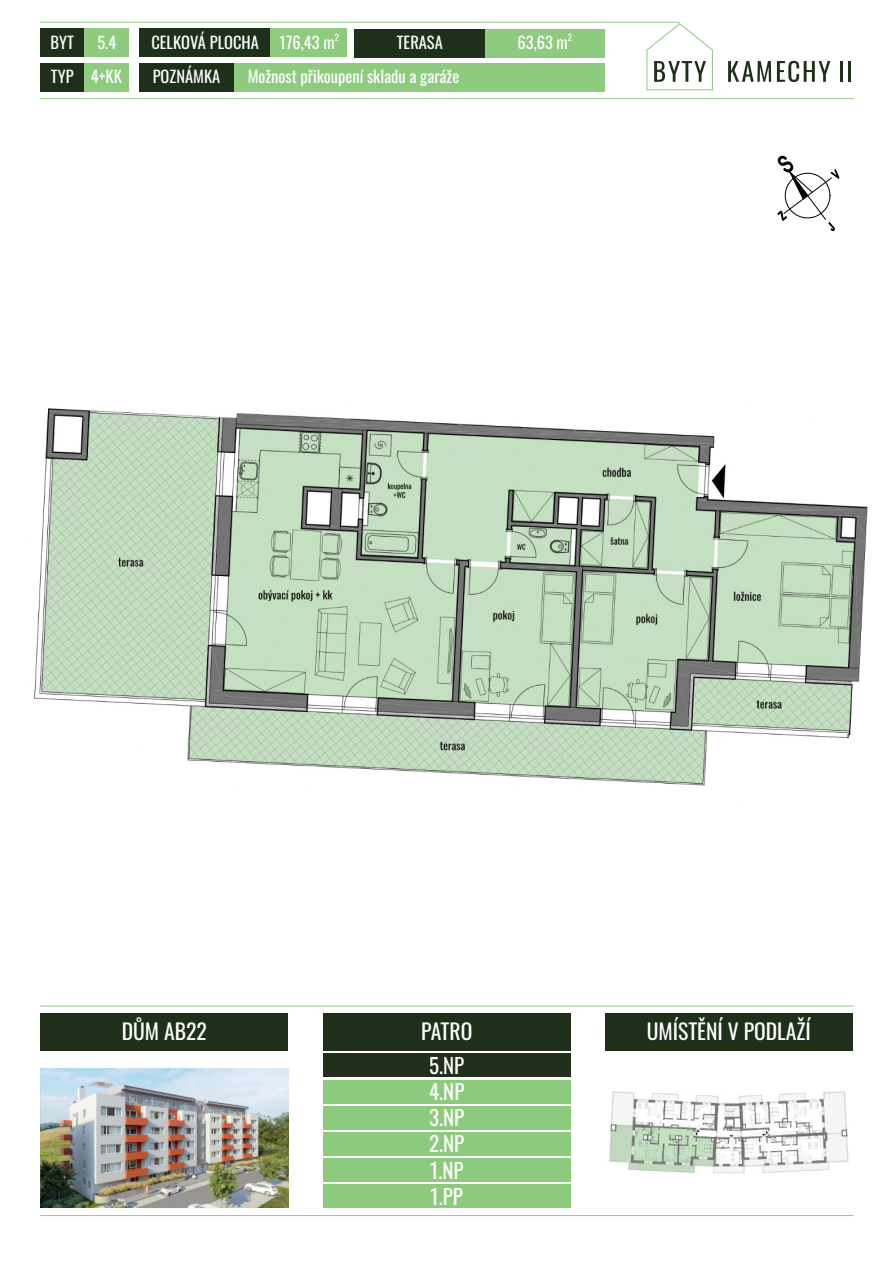
<style>
.page{position:relative;width:894px;height:1263px;background:#fff}
.page>*{position:absolute;margin:0;border:0;box-sizing:border-box;transform-origin:0 0}
.t1{font:21.6px "Oswald";color:#fff}
.t2{font:21px/26.1px "Oswald";color:#fff;text-align:justify}
.t3{font:16.5px "Oswald";color:#fff}
.t4{font:9px "Oswald";color:#fff}
</style>
<div class="page">
<hr style="left:40px;top:98px;width:813px;height:1px;background:#8ecb7f">
<hr style="left:40px;top:22px;width:639px;height:1px;background:#8ecb7f">
<svg style="left:728px;top:61px;width:42px;height:21px"></svg>
<svg style="left:776px;top:61px;width:54px;height:21px"></svg>
<hr style="left:839px;top:61px;width:3px;height:21px;background:#1e2f1a">
<hr style="left:847px;top:61px;width:3px;height:21px;background:#1e2f1a">
<svg style="left:646px;top:23px;width:66px;height:67px"></svg>
<div style="left:84px;top:29px;width:45px;height:28px;background:#8ecb7f"></div>
<div style="left:270px;top:29px;width:77px;height:28px;background:#8ecb7f"></div>
<div style="left:484px;top:29px;width:121px;height:28px;background:#8ecb7f"></div>
<div style="left:84px;top:63px;width:44px;height:29px;background:#8ecb7f"></div>
<div style="left:40px;top:29px;width:44px;height:28px;background:#1e2f1a"></div>
<div style="left:139px;top:29px;width:131px;height:28px;background:#1e2f1a"></div>
<div style="left:354px;top:29px;width:130px;height:28px;background:#1e2f1a"></div>
<div style="left:40px;top:63px;width:44px;height:29px;background:#1e2f1a"></div>
<svg style="left:777px;top:156px;width:62px;height:75px"></svg>
<hr style="left:40px;top:1006px;width:813px;height:1px;background:#8ecb7f">
<hr style="left:40px;top:1215px;width:813px;height:1px;background:#8ecb7f">
<div style="left:604px;top:1013px;width:248px;height:38px;background:#1e2f1a"></div>
<div style="left:40px;top:1013px;width:248px;height:38px;background:#1e2f1a"></div>
<div style="left:233px;top:63px;width:372px;height:29px;background:#8ecb7f"></div>
<div style="left:139px;top:63px;width:94px;height:29px;background:#1e2f1a"></div>
<img style="left:40px;top:1068px;width:248px;height:140px">
<div style="left:323px;top:1054px;width:247px;height:23px;background:#212f1b"></div>
<div style="left:323px;top:1080px;width:247px;height:23px;background:#8eca7e"></div>
<div style="left:323px;top:1106px;width:247px;height:23px;background:#8eca7e"></div>
<div style="left:323px;top:1132px;width:247px;height:23px;background:#8eca7e"></div>
<div style="left:323px;top:1159px;width:247px;height:23px;background:#8eca7e"></div>
<div style="left:323px;top:1185px;width:247px;height:23px;background:#8eca7e"></div>
<div style="left:323px;top:1013px;width:247px;height:38px;background:#1e2f1a"></div>
<img style="left:609px;top:1091px;width:240px;height:82px">
<img style="left:34px;top:408px;width:834px;height:378px">
<p class="t3" style="left:51px;top:29px;width:25px">BYT</p>
<p class="t3" style="left:151px;top:29px;width:109px">CELKOVÁ PLOCHA</p>
<p class="t3" style="left:396px;top:29px;width:47px">TERASA</p>
<p class="t3" style="left:51px;top:64px;width:24px">TYP</p>
<p class="t3" style="left:97px;top:29px;width:20px">5.4</p>
<p class="t3" style="left:279px;top:29px;width:56px">176,43 m</p>
<p class="t4" style="left:334px;top:31px;width:6px">2</p>
<p class="t3" style="left:517px;top:29px;width:52px">63,63 m</p>
<p class="t4" style="left:567px;top:31px;width:6px">2</p>
<p class="t3" style="left:91px;top:64px;width:33px">4+KK</p>
<p class="t3" style="left:153px;top:64px;width:69px">POZNÁMKA</p>
<p class="t3" style="left:247px;top:64px;width:213px">Možnost přikoupení skladu a garáže</p>
<h1 class="t1" style="left:122px;top:1014px;width:87px">DŮM AB22</h1>
<h1 class="t1" style="left:646px;top:1014px;width:166px">UMÍSTĚNÍ V PODLAŽÍ</h1>
<h1 class="t1" style="left:421px;top:1014px;width:53px">PATRO</h1>
<p class="t2" style="left:429px;top:1051px;width:37px">5.NP 4.NP 3.NP 2.NP 1.NP 1.PP</p>
</div>
